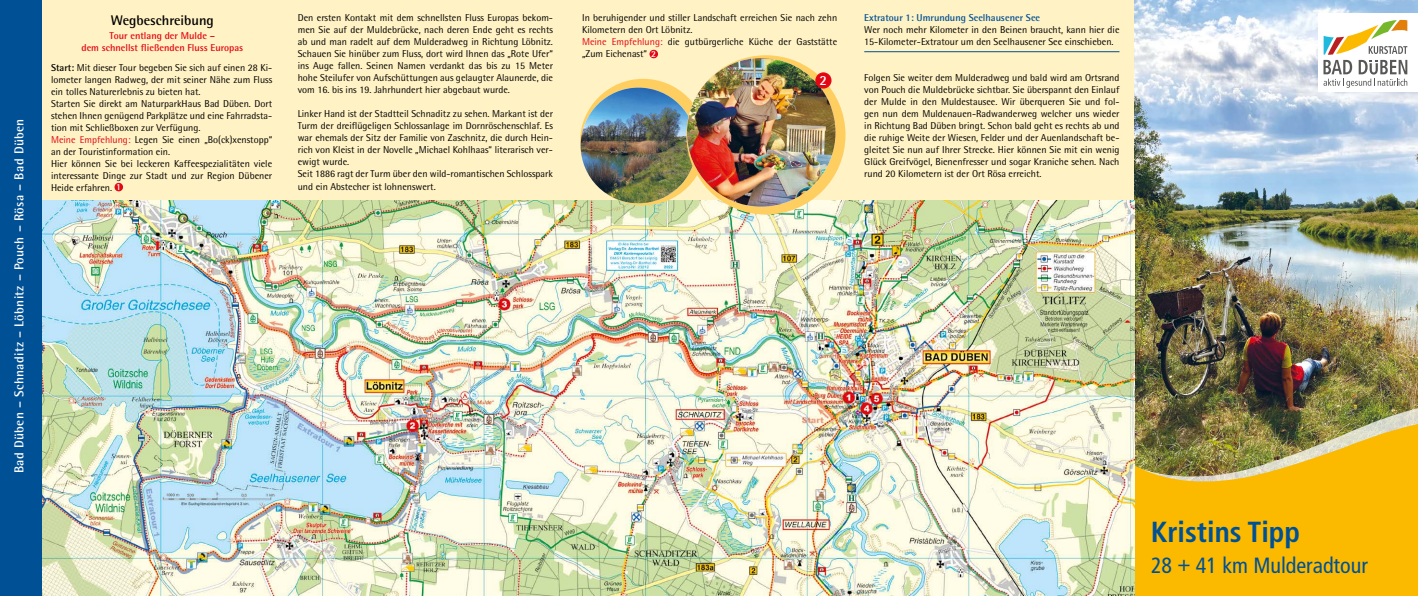
<style>
.page{position:relative;width:1418px;height:596px;background:#fff}
.page>*{position:absolute;margin:0;border:0;box-sizing:border-box;transform-origin:0 0}
.t1{font:700 condensed 29px "Frutiger LT Std";color:#005095}
.t2{font:condensed 22px "Frutiger LT Std";color:#005095}
.t3{font:700 14px "Rotis Semi Sans Std";color:#000}
.t4{font:700 14px "Rotis Semi Sans Std";color:#fff}
.t5{font:700 13px "Rotis Semi Sans Std";letter-spacing:.025em;color:#fff}
.t6{font:10px/12px "Rotis Semi Sans Std";color:#000}
.t7{font:700 10px/12px "Rotis Semi Sans Std";color:#e30613;text-align:center}
.t8{font:700 10px "Rotis Semi Sans Std";color:#005095}
.s1{font-weight:700}
.s2{color:#e30613}
.s3{font-weight:700;font-size:9.1px;color:#fff}
</style>
<div class="page">
<div style="left:39px;top:0;width:1106px;height:595px;background:#fff2c4"></div>
<img style="left:1134px;top:0;width:283px;height:406px">
<div style="left:1317px;top:14px;width:100px;height:78px;background:#fff"></div>
<svg style="left:1323px;top:20px;width:84px;height:68px"></svg>
<img style="left:1134px;top:406px;width:283px;height:16px">
<svg style="left:1134px;top:422px;width:283px;height:173px;background:#e2af15"></svg>
<div style="left:115px;top:183px;width:7px;height:8px;background:#e30613;border-radius:50%"></div>
<div style="left:115px;top:183px;width:8px;height:8px;border:1px solid #e30613;border-radius:50%"></div>
<div style="left:650px;top:50px;width:7px;height:8px;background:#e30613;border-radius:50%"></div>
<div style="left:649px;top:50px;width:8px;height:8px;border:1px solid #e30613;border-radius:50%"></div>
<img style="left:41px;top:200px;width:1093px;height:395px">
<div style="left:0;top:0;width:41px;height:595px;background:#005095"></div>
<div style="left:580px;top:79px;width:126px;height:126px;background:#fece61;border-radius:50%"></div>
<img style="left:580px;top:87px;width:116px;height:116px;border-radius:58px">
<svg style="left:686px;top:55px;width:159px;height:159px;background:#f5c865"></svg>
<img style="left:687px;top:58px;width:148px;height:148px;border-radius:74px">
<div style="left:816px;top:73px;width:15px;height:15px;background:#e30613;border-radius:50%"></div>
<div style="left:815px;top:72px;width:16px;height:16px;border:1px solid #e30613;border-radius:50%"></div>
<hr style="left:864px;top:51px;width:255px;height:1px;background:#005095">
<h3 class="t5" style="left:11px;top:473px;width:356px;rotate:-90deg">Bad Düben – Schnaditz – Löbnitz – Pouch – Rösa – Bad Düben</h3>
<h3 class="t3" style="left:111px;top:11px;width:104px">Wegbeschreibung</h3>
<p class="t7" style="left:81px;top:29px;width:163px">Tour entlang der Mulde –<br>dem schnellst fließenden Fluss Europas</p>
<p class="t6" style="left:51px;top:61px;width:223px"><span class="s1">Start:</span> Mit dieser Tour begeben Sie sich auf einen 28 Ki&shy;lometer langen Radweg, der mit seiner Nähe zum Fluss ein tolles Naturerlebnis zu bieten hat.<br>Starten Sie direkt am NaturparkHaus Bad Düben. Dort stehen Ihnen genügend Parkplätze und eine Fahrradsta&shy;tion mit Schließboxen zur Verfügung.<br><span class="s2">Meine Empfehlung:</span> Legen Sie einen „Bo(ck)xenstopp“ an der Touristinformation ein.<br>Hier können Sie bei leckeren Kaffeespezialitäten viele interessante Dinge zur Stadt und zur Region Dübener Heide erfahren. <span class="s3">1</span></p>
<p class="t6" style="left:298px;top:12px;width:257px;text-align:justify">Den ersten Kontakt mit dem schnellsten Fluss Europas bekom&shy;men Sie auf der Muldebrücke, nach deren Ende geht es rechts ab und man radelt auf dem Mulderadweg in Richtung Löbnitz.<br>Schauen Sie hinüber zum Fluss, dort wird Ihnen das „Rote Ufer“ ins Auge fallen. Seinen Namen verdankt das bis zu 15 Meter hohe Steilufer von Aufschüttungen aus gelaugter Alaunerde, die vom 16. bis ins 19. Jahrhundert hier abgebaut wurde.</p>
<p class="t6" style="left:298px;top:108px;width:257px">Linker Hand ist der Stadtteil Schnaditz zu sehen. Markant ist der Turm der dreiflügeligen Schlossanlage im Dornröschenschlaf. Es war ehemals der Sitz der Familie von Zaschnitz, die durch Hein&shy;rich von Kleist in der Novelle „Michael Kohlhaas“ literarisch ver&shy;ewigt wurde.<br>Seit 1886 ragt der Turm über den wild-romantischen Schlosspark und ein Abstecher ist lohnenswert.</p>
<p class="t6" style="left:582px;top:12px;width:257px">In beruhigender und stiller Landschaft erreichen Sie nach zehn Kilometern den Ort Löbnitz.<br><span class="s2">Meine Empfehlung:</span> die gutbürgerliche Küche der Gaststätte „Zum Eichenast“ <span class="s3">2</span></p>
<p class="t8" style="left:864px;top:12px;width:177px">Extratour 1: Umrundung Seelhausener See</p>
<p class="t6" style="left:864px;top:24px;width:257px">Wer noch mehr Kilometer in den Beinen braucht, kann hier die<br>15-Kilometer-Extratour um den Seelhausener See einschieben.</p>
<p class="t6" style="left:864px;top:72px;width:257px;text-align:justify">Folgen Sie weiter dem Mulderadweg und bald wird am Ortsrand von Pouch die Muldebrücke sichtbar. Sie überspannt den Einlauf der Mulde in den Muldestausee. Wir überqueren Sie und fol&shy;gen nun dem Muldenauen-Radwanderweg welcher uns wieder in Richtung Bad Düben bringt. Schon bald geht es rechts ab und die ruhige Weite der Wiesen, Felder und der Auenlandschaft be&shy;gleitet Sie nun auf Ihrer Strecke. Hier können Sie mit ein wenig Glück Greifvögel, Bienenfresser und sogar Kraniche sehen. Nach rund 20 Kilometern ist der Ort Rösa erreicht.</p>
<h3 class="t4" style="left:819px;top:71px;width:9px">2</h3>
<h1 class="t1" style="left:1150px;top:514px;width:151px">Kristins Tipp</h1>
<h2 class="t2" style="left:1151px;top:552px;width:218px">28 + 41 km Mulderadtour</h2>
</div>
